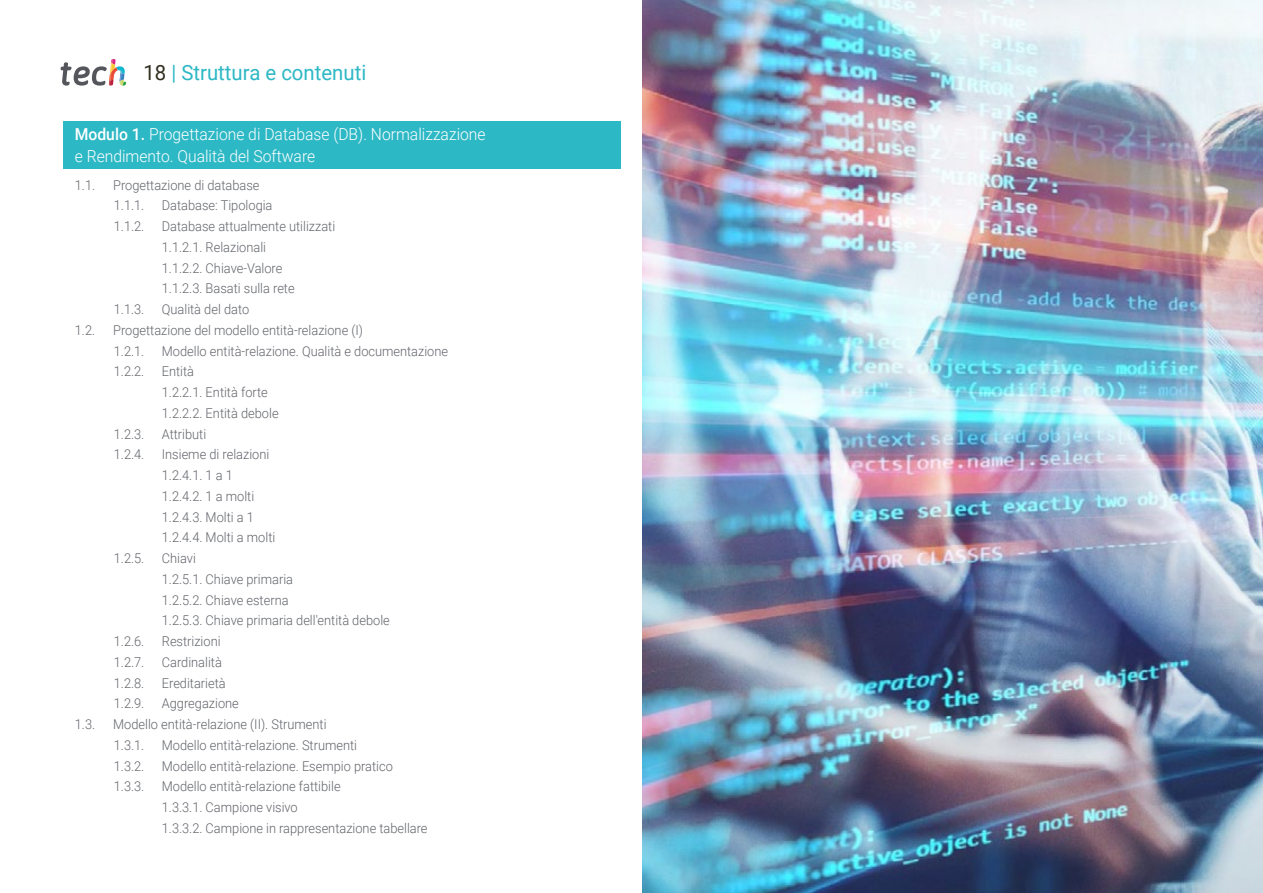
<style>
.page{position:relative;width:1263px;height:893px;background:#fff}
.page>*{position:absolute;margin:0;border:0;box-sizing:border-box;transform-origin:0 0}
.t1{font:21px "Roboto";color:#2db8c5}
.t2{font:300 16.5px/22.5px "Roboto";color:#fff;scale:.95 1}
.t3{font:300 13.5px/20.7px "Roboto";color:#61646a;scale:.95 1}
.s1{color:#312e20}
.s2{font-weight:500}
</style>
<div class="page">
<div style="left:64px;top:121px;width:557px;height:48px;background:#2db8c5"></div>
<img style="left:642px;top:0;width:621px;height:893px">
<svg style="left:61px;top:59px;width:65px;height:27px"></svg>
<h1 class="t1" style="left:144px;top:57px;width:224px"><span class="s1">18</span> | Struttura e contenuti</h1>
<p class="t2" style="left:75px;top:122px;width:434px"><span class="s2">Modulo 1.</span> Progettazione di Database (DB). Normalizzazione e Rendimento. Qualità del Software</p>
<p class="t3" style="left:75px;top:174px;width:23px">1.1.</p>
<p class="t3" style="left:113px;top:174px;width:156px">Progettazione di database<br>1.1.1.</p>
<p class="t3" style="left:162px;top:195px;width:118px">Database: Tipologia</p>
<p class="t3" style="left:114px;top:215px;width:34px">1.1.2.</p>
<p class="t3" style="left:162px;top:215px;width:184px">Database attualmente utilizzati<br>1.1.2.1. Relazionali<br>1.1.2.2. Chiave-Valore<br>1.1.2.3. Basati sulla rete</p>
<p class="t3" style="left:114px;top:298px;width:34px">1.1.3.</p>
<p class="t3" style="left:162px;top:298px;width:93px">Qualità del dato</p>
<p class="t3" style="left:75px;top:319px;width:23px">1.2.</p>
<p class="t3" style="left:113px;top:319px;width:265px">Progettazione del modello entità-relazione (I)<br>1.2.1.</p>
<p class="t3" style="left:162px;top:340px;width:303px">Modello entità-relazione. Qualità e documentazione</p>
<p class="t3" style="left:114px;top:361px;width:34px">1.2.2.</p>
<p class="t3" style="left:162px;top:361px;width:124px">Entità<br>1.2.2.1. Entità forte<br>1.2.2.2. Entità debole</p>
<p class="t3" style="left:114px;top:423px;width:34px">1.2.3.</p>
<p class="t3" style="left:162px;top:423px;width:48px">Attributi</p>
<p class="t3" style="left:114px;top:444px;width:34px">1.2.4.</p>
<p class="t3" style="left:162px;top:444px;width:121px">Insieme di relazioni<br>1.2.4.1. 1 a 1<br>1.2.4.2. 1 a molti<br>1.2.4.3. Molti a 1<br>1.2.4.4. Molti a molti</p>
<p class="t3" style="left:114px;top:547px;width:34px">1.2.5.</p>
<p class="t3" style="left:162px;top:547px;width:241px">Chiavi<br>1.2.5.1. Chiave primaria<br>1.2.5.2. Chiave esterna<br>1.2.5.3. Chiave primaria dell'entità debole</p>
<p class="t3" style="left:114px;top:630px;width:34px">1.2.6.</p>
<p class="t3" style="left:162px;top:630px;width:63px">Restrizioni</p>
<p class="t3" style="left:114px;top:651px;width:34px">1.2.7.</p>
<p class="t3" style="left:162px;top:651px;width:65px">Cardinalità</p>
<p class="t3" style="left:114px;top:672px;width:34px">1.2.8.</p>
<p class="t3" style="left:162px;top:672px;width:69px">Ereditarietà</p>
<p class="t3" style="left:114px;top:693px;width:34px">1.2.9.</p>
<p class="t3" style="left:162px;top:693px;width:83px">Aggregazione</p>
<p class="t3" style="left:75px;top:713px;width:23px">1.3.</p>
<p class="t3" style="left:113px;top:713px;width:226px">Modello entità-relazione (II). Strumenti<br>1.3.1.</p>
<p class="t3" style="left:162px;top:734px;width:207px">Modello entità-relazione. Strumenti</p>
<p class="t3" style="left:114px;top:755px;width:34px">1.3.2.</p>
<p class="t3" style="left:162px;top:755px;width:245px">Modello entità-relazione. Esempio pratico</p>
<p class="t3" style="left:114px;top:776px;width:34px">1.3.3.</p>
<p class="t3" style="left:162px;top:776px;width:281px">Modello entità-relazione fattibile<br>1.3.3.1. Campione visivo<br>1.3.3.2. Campione in rappresentazione tabellare</p>
</div>
